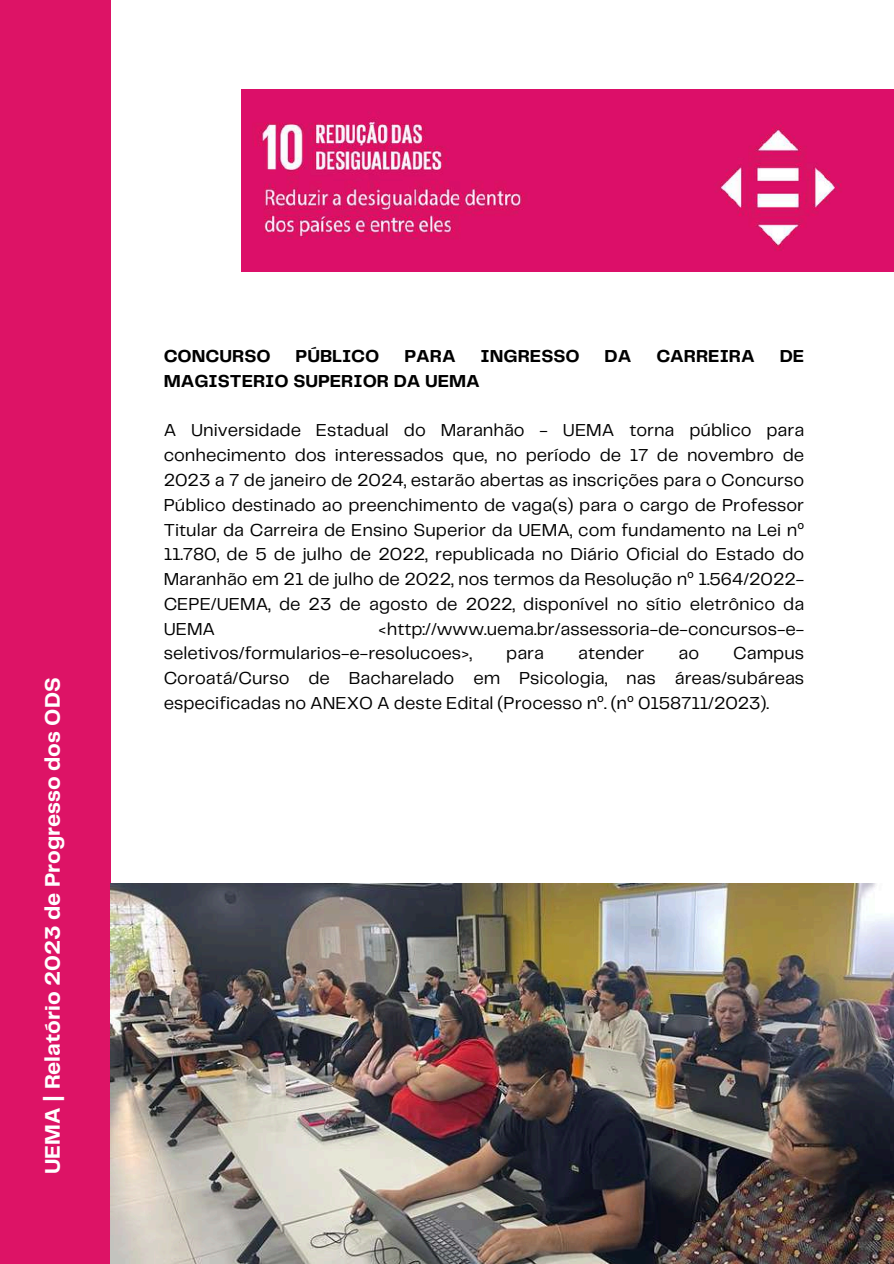
<style>
.page{position:relative;width:894px;height:1264px;background:#fff}
.page>*{position:absolute;margin:0;border:0;box-sizing:border-box;transform-origin:0 0}
.t1{font:700 21.9px "Telegraf";color:#fff}
.t2{font:18px/24.8px "Telegraf";color:#000;text-align:justify}
.t3{font:700 18px "Telegraf";color:#000}
.s1{font-family:"Noto Sans"}
</style>
<div class="page">
<div style="left:0;top:0;width:110px;height:1263px;background:#dd1366"></div>
<img style="left:242px;top:89px;width:651px;height:183px">
<img style="left:110px;top:883px;width:783px;height:380px">
<p class="t1" style="left:43px;top:1174px;width:498px;rotate:-90deg">UEMA | Relatório 2023 de Progresso dos ODS</p>
<p class="t3" style="left:164px;top:348px;width:108px">CONCURSO</p>
<p class="t3" style="left:295px;top:348px;width:85px">PÚBLICO</p>
<p class="t3" style="left:404px;top:348px;width:53px">PARA</p>
<p class="t3" style="left:480px;top:348px;width:100px">INGRESSO</p>
<p class="t3" style="left:604px;top:348px;width:28px">DA</p>
<p class="t3" style="left:656px;top:348px;width:100px">CARREIRA</p>
<p class="t3" style="left:779px;top:348px;width:26px">DE</p>
<p class="t3" style="left:164px;top:373px;width:317px">MAGISTERIO SUPERIOR DA UEMA</p>
<p class="t2" style="left:164px;top:419px;width:642px">A Universidade Estadual do Maranhão - UEMA torna público para conhecimento dos interessados que, no período de 17 de novembro de 2023 a 7 de janeiro de 2024, estarão abertas as inscrições para o Concurso Público destinado ao preenchimento de vaga(s) para o cargo de Professor Titular da Carreira de Ensino Superior da UEMA, com fundamento na Lei n<span class="s1">º </span>11.780, de 5 de julho de 2022, republicada no Diário Oficial do Estado do Maranhão em 21 de julho de 2022, nos termos da Resolução n<span class="s1">º</span> 1.564/2022- CEPE/UEMA, de 23 de agosto de 2022, disponível no sítio eletrônico da UEMA</p>
<p class="t2" style="left:164px;top:617px;width:642px;text-indent:214px">&lt;http://www.uema.br/assessoria-de-concursos-e&shy;seletivos/formularios-e-resolucoes&gt;,</p>
<p class="t2" style="left:506px;top:642px;width:39px">para</p>
<p class="t2" style="left:578px;top:642px;width:68px">atender</p>
<p class="t2" style="left:678px;top:642px;width:22px">ao</p>
<p class="t2" style="left:164px;top:642px;width:642px;text-indent:569px">Campus Coroatá/Curso de Bacharelado em Psicologia, nas áreas/subáreas especificadas no ANEXO A deste Edital (Processo n<span class="s1">º</span>. (n<span class="s1">º</span> 0158711/2023).</p>
</div>
